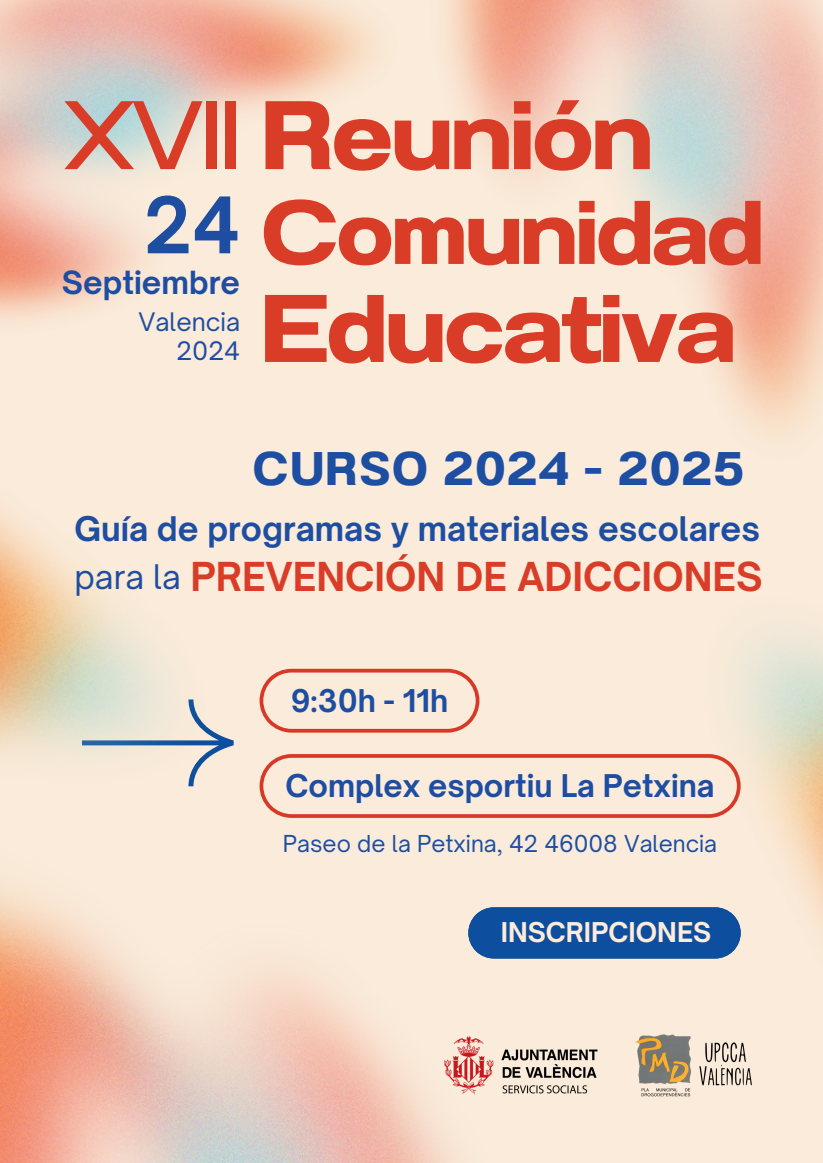
<style>
.page{position:relative;width:823px;height:1163px;background:#fff}
.page>*{position:absolute;margin:0;border:0;box-sizing:border-box;transform-origin:0 0}
.t1{font:97px "Anantason Bold Wd 125";letter-spacing:-.03em;color:#da3d27}
.t2{font:95.69px "Anantason Bold Wd 125";letter-spacing:-.03em;color:#da3d27}
.t3{font:90.06px "Anantason Bold Wd 125";letter-spacing:-.03em;color:#da3d27}
.t4{font:700 74.5px "Open Sauce One";color:#1d4ea1}
.t5{font:700 47.06px "Anantason";letter-spacing:.04em;color:#1d4ea1}
.t6{font:700 38.19px "Open Sauce One";color:#da3d27}
.t7{font:700 32.44px "Open Sauce One";color:#1d4ea1}
.t8{font:700 30.5px "Open Sauce One";color:#1d4ea1}
.t9{font:700 30px "Open Sauce One";color:#1d4ea1}
.t10{font:700 26.06px "Open Sauce One";color:#feebda}
.t11{font:24.44px/28.9px "Open Sauce One";color:#1d4ea1;text-align:right}
.t12{font:22.38px "Open Sauce One";color:#1d4ea1}
.s1{font-family:"Anantason Wd 125"}
.s2{font-weight:400;font-size:32.44px;color:#1d4ea1}
</style>
<div class="page">
<div style="left:0;top:0;width:822px;height:1162px;background:#faebda"></div>
<img style="left:216px;top:0;width:606px;height:434px">
<img style="left:0;top:958px;width:563px;height:204px">
<img style="left:444px;top:1033px;width:229px;height:63px">
<svg style="left:261px;top:669px;width:218px;height:63px"></svg>
<svg style="left:261px;top:754px;width:412px;height:64px"></svg>
<img style="left:0;top:42px;width:261px;height:1108px">
<img style="left:673px;top:634px;width:149px;height:463px">
<div style="left:468px;top:907px;width:272px;height:51px;background:#0d4f9e"></div>
<h1 class="t1" style="left:63px;top:79px;width:591px"><span class="s1">XVII</span> Reunión</h1>
<h3 class="t3" style="left:261px;top:180px;width:504px">Comunidad</h3>
<h3 class="t4" style="left:144px;top:177px;width:98px">24</h3>
<p class="t8" style="left:62px;top:262px;width:180px">Septiembre</p>
<p class="t11" style="left:138px;top:307px;width:103px">Valencia<br>2024</p>
<h2 class="t2" style="left:261px;top:273px;width:477px">Educativa</h2>
<h3 class="t5" style="left:253px;top:431px;width:492px">CURSO 2024 - 2025</h3>
<p class="t7" style="left:74px;top:508px;width:686px">Guía de programas y materiales escolares</p>
<p class="t6" style="left:74px;top:551px;width:689px"><span class="s2">para la</span> PREVENCIÓ N DE ADICCIONES</p>
<p class="t9" style="left:290px;top:680px;width:159px">9:30h - 11h</p>
<p class="t9" style="left:285px;top:766px;width:430px">Complex esportiu La Petxina</p>
<p class="t12" style="left:283px;top:828px;width:435px">Paseo de la Petxina, 42 46008 Valencia</p>
<p class="t10" style="left:500px;top:915px;width:212px">INSCRIPCIONES</p>
</div>
